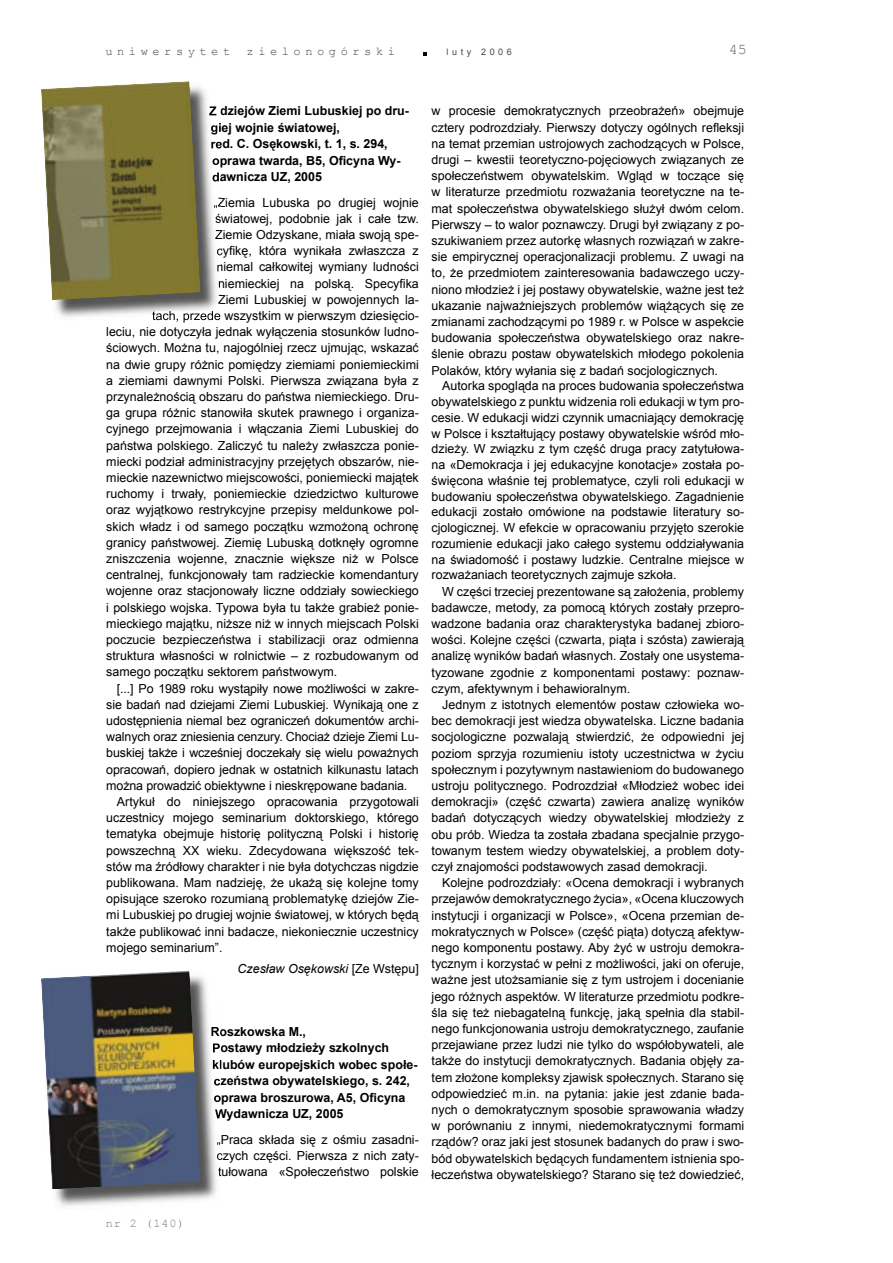
<style>
.page{position:relative;width:893px;height:1263px;background:#fff}
.page>*{position:absolute;margin:0;border:0;box-sizing:border-box;transform-origin:0 0}
.t1{font:15px "Courier New";color:#636363}
.t2{font:12.45px/16.2px "Arial";color:#000;text-align:justify}
.t3{font:700 12.45px/16.5px "Arial";color:#000}
.t4{font:italic 12.45px "Arial";color:#000}
.t5{font:12px "Courier New";letter-spacing:.38em;color:#474848}
.t6{font:11.85px "Courier New";color:#7b7c7c}
.t7{font:9px "Arial";letter-spacing:.4em;color:#474848}
.s1{font-style:normal}
</style>
<div class="page">
<svg style="left:423px;top:52px;width:4px;height:3px"></svg>
<img style="left:55px;top:88px;width:166px;height:229px">
<svg style="left:209px;top:106px;width:12px;height:43px"></svg>
<svg style="left:213px;top:156px;width:8px;height:27px"></svg>
<svg style="left:214px;top:198px;width:7px;height:25px"></svg>
<svg style="left:215px;top:230px;width:6px;height:42px"></svg>
<svg style="left:218px;top:279px;width:3px;height:27px"></svg>
<img style="left:152px;top:311px;width:69px;height:9px">
<img style="left:41px;top:81px;width:160px;height:219px">
<img style="left:55px;top:977px;width:166px;height:229px">
<svg style="left:211px;top:1027px;width:10px;height:42px"></svg>
<svg style="left:214px;top:1079px;width:7px;height:6px"></svg>
<svg style="left:214px;top:1093px;width:7px;height:28px"></svg>
<svg style="left:217px;top:1151px;width:4px;height:25px"></svg>
<img style="left:41px;top:970px;width:160px;height:219px">
<p class="t5" style="left:105px;top:44px;width:126px">uniwersytet</p>
<p class="t5" style="left:247px;top:44px;width:150px">zielonogórski</p>
<p class="t7" style="left:447px;top:46px;width:67px">luty 2006</p>
<p class="t1" style="left:729px;top:40px;width:19px">45</p>
<p class="t3" style="left:209px;top:103px;width:201px">Z dziejów Ziemi Lubuskiej po dru&shy;giej wojnie światowej,<br>red. C. Osękowski, t. 1, s. 294, oprawa twarda, B5, Oficyna Wy&shy;dawnicza UZ, 2005</p>
<p class="t2" style="left:214px;top:194px;width:207px">„Ziemia Lubuska po drugiej wojnie</p>
<p class="t2" style="left:215px;top:210px;width:205px">światowej, podobnie jak i całe tzw.</p>
<p class="t2" style="left:215px;top:227px;width:205px">Ziemie Odzyskane, miała swoją spe-</p>
<p class="t2" style="left:217px;top:243px;width:204px">cyfikę, która wynikała zwłaszcza z</p>
<p class="t2" style="left:217px;top:259px;width:204px">niemal całkowitej wymiany ludności</p>
<p class="t2" style="left:218px;top:275px;width:202px">niemieckiej na polską. Specyfika</p>
<p class="t2" style="left:218px;top:291px;width:202px">Ziemi Lubuskiej w powojennych la-</p>
<p class="t2" style="left:152px;top:308px;width:268px">tach, przede wszystkim w pierwszym dziesięcio-</p>
<p class="t2" style="left:106px;top:324px;width:314px">leciu, nie dotyczyła jednak wyłączenia stosunków ludno-</p>
<p class="t2" style="left:106px;top:340px;width:314px">ściowych. Można tu, najogólniej rzecz ujmując, wskazać</p>
<p class="t2" style="left:106px;top:356px;width:314px">na dwie grupy różnic pomiędzy ziemiami poniemieckimi</p>
<p class="t2" style="left:106px;top:372px;width:314px">a ziemiami dawnymi Polski. Pierwsza związana była z</p>
<p class="t2" style="left:106px;top:389px;width:314px">przynależnością obszaru do państwa niemieckiego. Dru-</p>
<p class="t2" style="left:106px;top:405px;width:314px">ga grupa różnic stanowiła skutek prawnego i organiza-</p>
<p class="t2" style="left:106px;top:421px;width:314px">cyjnego przejmowania i włączania Ziemi Lubuskiej do</p>
<p class="t2" style="left:106px;top:437px;width:314px">państwa polskiego. Zaliczyć tu należy zwłaszcza ponie-</p>
<p class="t2" style="left:106px;top:453px;width:314px">miecki podział administracyjny przejętych obszarów, nie-</p>
<p class="t2" style="left:106px;top:470px;width:314px">mieckie nazewnictwo miejscowości, poniemiecki majątek</p>
<p class="t2" style="left:106px;top:486px;width:314px">ruchomy i trwały, poniemieckie dziedzictwo kulturowe</p>
<p class="t2" style="left:106px;top:502px;width:314px">oraz wyjątkowo restrykcyjne przepisy meldunkowe pol-</p>
<p class="t2" style="left:106px;top:518px;width:314px">skich władz i od samego początku wzmożoną ochronę</p>
<p class="t2" style="left:106px;top:534px;width:314px">granicy państwowej. Ziemię Lubuską dotknęły ogromne</p>
<p class="t2" style="left:106px;top:551px;width:314px">zniszczenia wojenne, znacznie większe niż w Polsce</p>
<p class="t2" style="left:106px;top:567px;width:314px">centralnej, funkcjonowały tam radzieckie komendantury</p>
<p class="t2" style="left:106px;top:583px;width:314px">wojenne oraz stacjonowały liczne oddziały sowieckiego</p>
<p class="t2" style="left:106px;top:599px;width:314px">i polskiego wojska. Typowa była tu także grabież ponie-</p>
<p class="t2" style="left:106px;top:615px;width:314px">mieckiego majątku, niższe niż w innych miejscach Polski</p>
<p class="t2" style="left:106px;top:632px;width:314px">poczucie bezpieczeństwa i stabilizacji oraz odmienna</p>
<p class="t2" style="left:106px;top:648px;width:314px">struktura własności w rolnictwie – z rozbudowanym od</p>
<p class="t2" style="left:106px;top:664px;width:233px">samego początku sektorem państwowym.</p>
<p class="t2" style="left:117px;top:680px;width:303px">[...] Po 1989 roku wystąpiły nowe możliwości w zakre-</p>
<p class="t2" style="left:106px;top:696px;width:314px">sie badań nad dziejami Ziemi Lubuskiej. Wynikają one z</p>
<p class="t2" style="left:106px;top:713px;width:314px">udostępnienia niemal bez ograniczeń dokumentów archi-</p>
<p class="t2" style="left:106px;top:729px;width:314px">walnych oraz zniesienia cenzury. Chociaż dzieje Ziemi Lu-</p>
<p class="t2" style="left:106px;top:745px;width:314px">buskiej także i wcześniej doczekały się wielu poważnych</p>
<p class="t2" style="left:106px;top:761px;width:314px">opracowań, dopiero jednak w ostatnich kilkunastu latach</p>
<p class="t2" style="left:106px;top:777px;width:303px">można prowadzić obiektywne i nieskrępowane badania.</p>
<p class="t2" style="left:117px;top:794px;width:303px">Artykuł do niniejszego opracowania przygotowali</p>
<p class="t2" style="left:106px;top:810px;width:314px">uczestnicy mojego seminarium doktorskiego, którego</p>
<p class="t2" style="left:106px;top:826px;width:314px">tematyka obejmuje historię polityczną Polski i historię</p>
<p class="t2" style="left:106px;top:842px;width:314px">powszechną XX wieku. Zdecydowana większość tek-</p>
<p class="t2" style="left:106px;top:858px;width:314px">stów ma źródłowy charakter i nie była dotychczas nigdzie</p>
<p class="t2" style="left:106px;top:875px;width:314px">publikowana. Mam nadzieję, że ukażą się kolejne tomy</p>
<p class="t2" style="left:106px;top:891px;width:314px">opisujące szeroko rozumianą problematykę dziejów Zie-</p>
<p class="t2" style="left:106px;top:907px;width:314px">mi Lubuskiej po drugiej wojnie światowej, w których będą</p>
<p class="t2" style="left:106px;top:923px;width:314px">także publikować inni badacze, niekoniecznie uczestnicy</p>
<p class="t2" style="left:106px;top:939px;width:118px">mojego seminarium”.</p>
<p class="t4" style="left:238px;top:960px;width:183px">Czesław Osękowski <span class="s1">[Ze Wstępu]</span></p>
<p class="t3" style="left:211px;top:1024px;width:208px">Roszkowska M.,<br>Postawy młodzieży szkolnych klubów europejskich wobec społe&shy;czeństwa obywatelskiego, s. 242, oprawa broszurowa, A5, Oficyna<br>Wydawnicza UZ, 2005</p>
<p class="t2" style="left:217px;top:1131px;width:204px">„Praca składa się z ośmiu zasadni&shy;czych części. Pierwsza z nich zaty&shy;tułowana «Społeczeństwo polskie</p>
<p class="t2" style="left:432px;top:103px;width:314px">w procesie demokratycznych przeobrażeń» obejmuje cztery podrozdziały. Pierwszy dotyczy ogólnych refleksji na temat przemian ustrojowych zachodzących w Polsce, drugi – kwestii teoretyczno-pojęciowych związanych ze społeczeństwem obywatelskim. Wgląd w toczące się w literaturze przedmiotu rozważania teoretyczne na te&shy;mat społeczeństwa obywatelskiego służył dwóm celom.<br>Pierwszy – to walor poznawczy. Drugi był związany z po&shy;szukiwaniem przez autorkę własnych rozwiązań w zakre&shy;sie empirycznej operacjonalizacji problemu. Z uwagi na to, że przedmiotem zainteresowania badawczego uczy&shy;niono młodzież i jej postawy obywatelskie, ważne jest też ukazanie najważniejszych problemów wiążących się ze zmianami zachodzącymi po 1989 r. w Polsce w aspekcie budowania społeczeństwa obywatelskiego oraz nakre&shy;ślenie obrazu postaw obywatelskich młodego pokolenia Polaków, który wyłania się z badań socjologicznych.</p>
<p class="t2" style="left:432px;top:378px;width:314px;line-height:15.8px;text-indent:11px">Autorka spogląda na proces budowania społeczeństwa obywatelskiego z punktu widzenia roli edukacji w tym pro&shy;cesie. W edukacji widzi czynnik umacniający demokrację w Polsce i kształtujący postawy obywatelskie wśród mło&shy;dzieży. W związku z tym część druga pracy zatytułowa&shy;na «Demokracja i jej edukacyjne konotacje» została po&shy;święcona właśnie tej problematyce, czyli roli edukacji w budowaniu społeczeństwa obywatelskiego. Zagadnienie edukacji zostało omówione na podstawie literatury so&shy;cjologicznej. W efekcie w opracowaniu przyjęto szerokie rozumienie edukacji jako całego systemu oddziaływania na świadomość i postawy ludzkie. Centralne miejsce w rozważaniach teoretycznych zajmuje szkoła.</p>
<p class="t2" style="left:432px;top:583px;width:314px;text-indent:11px">W części trzeciej prezentowane są założenia, problemy badawcze, metody, za pomocą których zostały przepro&shy;wadzone badania oraz charakterystyka badanej zbioro&shy;wości. Kolejne części (czwarta, piąta i szósta) zawierają analizę wyników badań własnych. Zostały one usystema&shy;tyzowane zgodnie z komponentami postawy: poznaw&shy;czym, afektywnym i behawioralnym.</p>
<p class="t2" style="left:432px;top:697px;width:314px;text-indent:11px">Jednym z istotnych elementów postaw człowieka wo&shy;bec demokracji jest wiedza obywatelska. Liczne badania socjologiczne pozwalają stwierdzić, że odpowiedni jej poziom sprzyja rozumieniu istoty uczestnictwa w życiu społecznym i pozytywnym nastawieniom do budowanego ustroju politycznego. Podrozdział «Młodzież wobec idei demokracji» (część czwarta) zawiera analizę wyników badań dotyczących wiedzy obywatelskiej młodzieży z obu prób. Wiedza ta została zbadana specjalnie przygo&shy;towanym testem wiedzy obywatelskiej, a problem doty&shy;czył znajomości podstawowych zasad demokracji.</p>
<p class="t2" style="left:432px;top:875px;width:314px;text-indent:11px">Kolejne podrozdziały: «Ocena demokracji i wybranych przejawów demokratycznego życia», «Ocena kluczowych instytucji i organizacji w Polsce», «Ocena przemian de&shy;mokratycznych w Polsce» (część piąta) dotyczą afektyw&shy;nego komponentu postawy. Aby żyć w ustroju demokra&shy;tycznym i korzystać w pełni z możliwości, jaki on oferuje, ważne jest utożsamianie się z tym ustrojem i docenianie jego różnych aspektów. W literaturze przedmiotu podkre&shy;śla się też niebagatelną funkcję, jaką spełnia dla stabil&shy;nego funkcjonowania ustroju demokratycznego, zaufanie przejawiane przez ludzi nie tylko do współobywateli, ale także do instytucji demokratycznych. Badania objęły za&shy;tem złożone kompleksy zjawisk społecznych. Starano się odpowiedzieć m.in. na pytania: jakie jest zdanie bada&shy;nych o demokratycznym sposobie sprawowania władzy w porównaniu z innymi, niedemokratycznymi formami rządów? oraz jaki jest stosunek badanych do praw i swo&shy;bód obywatelskich będących fundamentem istnienia spo&shy;łeczeństwa obywatelskiego? Starano się też dowiedzieć,</p>
<p class="t6" style="left:106px;top:1216px;width:80px">nr 2 (140)</p>
</div>
